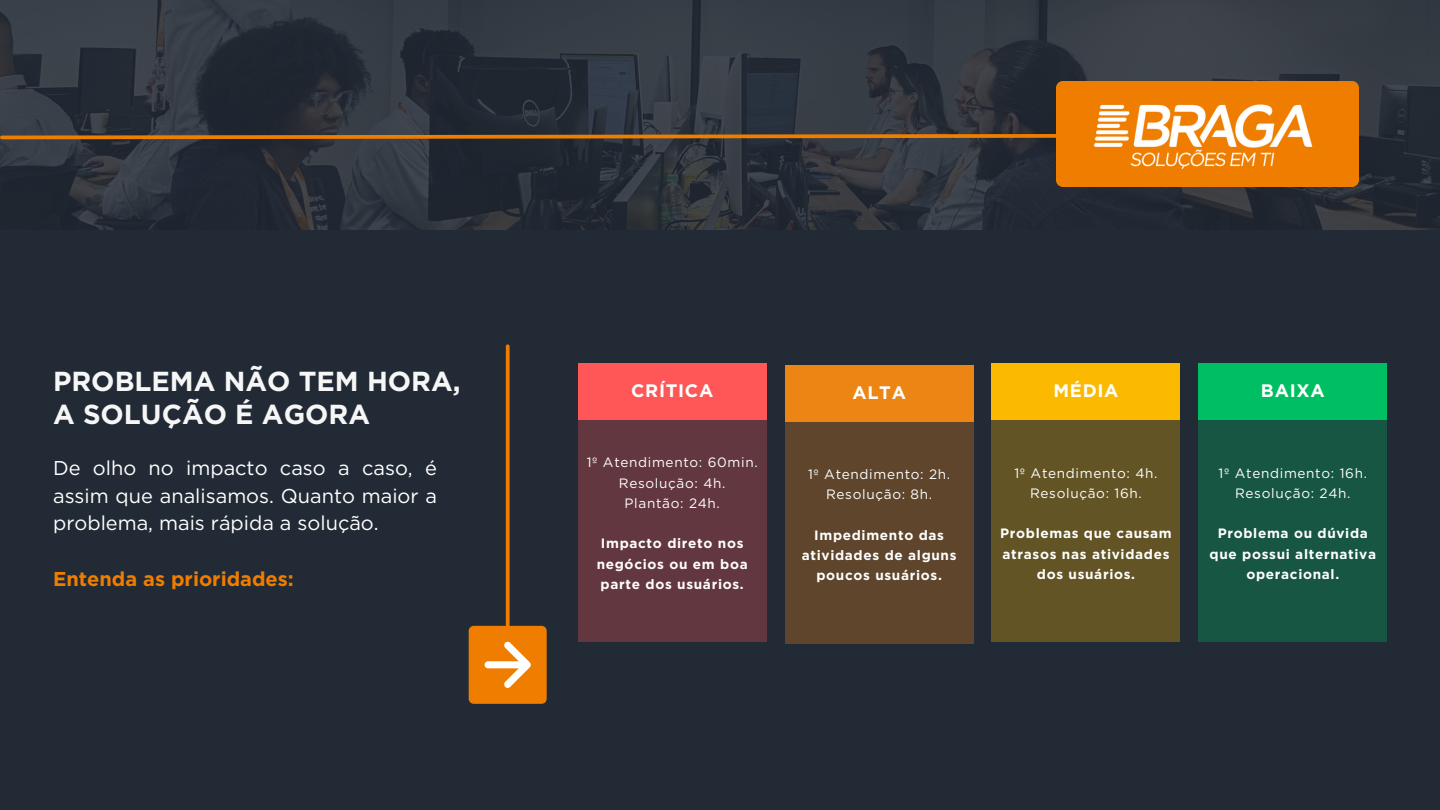
<style>
.page{position:relative;width:1440px;height:810px;background:#222a35}
.page>*{position:absolute;margin:0;border:0;box-sizing:border-box;transform-origin:0 0}
.t1{font:700 27.5px/33.7px "Gotham";color:#f6f6f6}
.t2{font:20px/27.8px "Gotham";color:#fff;text-align:justify}
.t3{font:700 20px "Gotham";color:#ef7d00}
.t4{font:700 18.1px "Gotham";letter-spacing:.04em;color:#fff}
.t5{font:700 13.6px/20.2px "Gotham";letter-spacing:.05em;color:#fff;text-align:center}
.t6{font:13.6px "Gotham";letter-spacing:.05em;color:#fff}
</style>
<div class="page">
<img style="left:0;top:0;width:1440px;height:229px">
<div style="left:1056px;top:81px;width:303px;height:106px;background:#ef7d00;border-radius:7px"></div>
<svg style="left:0;top:132px;width:1056px;height:9px"></svg>
<img style="left:1093px;top:104px;width:220px;height:65px">
<svg style="left:506px;top:346px;width:4px;height:280px"></svg>
<div style="left:469px;top:626px;width:78px;height:78px;background:#ef7d00;border-radius:5px"></div>
<svg style="left:485px;top:641px;width:46px;height:47px"></svg>
<div style="left:578px;top:363px;width:188px;height:279px;background:#63373f"></div>
<div style="left:578px;top:363px;width:188px;height:57px;background:#ff5757"></div>
<div style="left:785px;top:365px;width:188px;height:278px;background:#5e452b"></div>
<div style="left:785px;top:365px;width:188px;height:57px;background:#ed8514"></div>
<div style="left:992px;top:363px;width:188px;height:279px;background:#625425"></div>
<div style="left:992px;top:363px;width:188px;height:57px;background:#fbb900"></div>
<div style="left:1199px;top:363px;width:188px;height:279px;background:#175642"></div>
<div style="left:1199px;top:363px;width:188px;height:57px;background:#00bf63"></div>
<p class="t1" style="left:53px;top:364px;width:409px">PROBLEMA NÃO TEM HORA,<br>A SOLUÇÃO É AGORA</p>
<p class="t2" style="left:53px;top:454px;width:385px">De olho no impacto caso a caso, é assim que analisamos. Quanto maior a problema, mais rápida a solução.</p>
<p class="t3" style="left:53px;top:567px;width:242px">Entenda as prioridades:</p>
<p class="t4" style="left:631px;top:380px;width:84px">CRÍTICA</p>
<h1 class="t6" style="left:587px;top:454px;width:172px">1º Atendimento: 60min.</h1>
<h4 class="t6" style="left:619px;top:475px;width:108px">Resolução: 4h.</h4>
<h3 class="t6" style="left:625px;top:495px;width:97px">Plantão: 24h.</h3>
<p class="t5" style="left:597px;top:533px;width:152px">Impacto direto nos negócios ou em boa parte dos usuários.</p>
<p class="t4" style="left:852px;top:381px;width:55px">ALTA</p>
<p class="t6" style="left:808px;top:466px;width:144px">1º Atendimento: 2h.</p>
<h2 class="t6" style="left:826px;top:486px;width:108px">Resolução: 8h.</h2>
<p class="t5" style="left:802px;top:525px;width:156px">Impedimento das atividades de alguns poucos usuários.</p>
<p class="t4" style="left:1053px;top:380px;width:67px">MÉDIA</p>
<p class="t6" style="left:1014px;top:465px;width:145px">1º Atendimento: 4h.</p>
<p class="t6" style="left:1030px;top:485px;width:113px">Resolução: 16h.</p>
<p class="t5" style="left:1000px;top:523px;width:173px">Problemas que causam atrasos nas atividades dos usuários.</p>
<p class="t4" style="left:1261px;top:380px;width:65px">BAIXA</p>
<h2 class="t6" style="left:1219px;top:465px;width:150px">1º Atendimento: 16h.</h2>
<p class="t6" style="left:1235px;top:485px;width:117px">Resolução: 24h.</p>
<p class="t5" style="left:1210px;top:523px;width:168px">Problema ou dúvida que possui alternativa operacional.</p>
</div>
